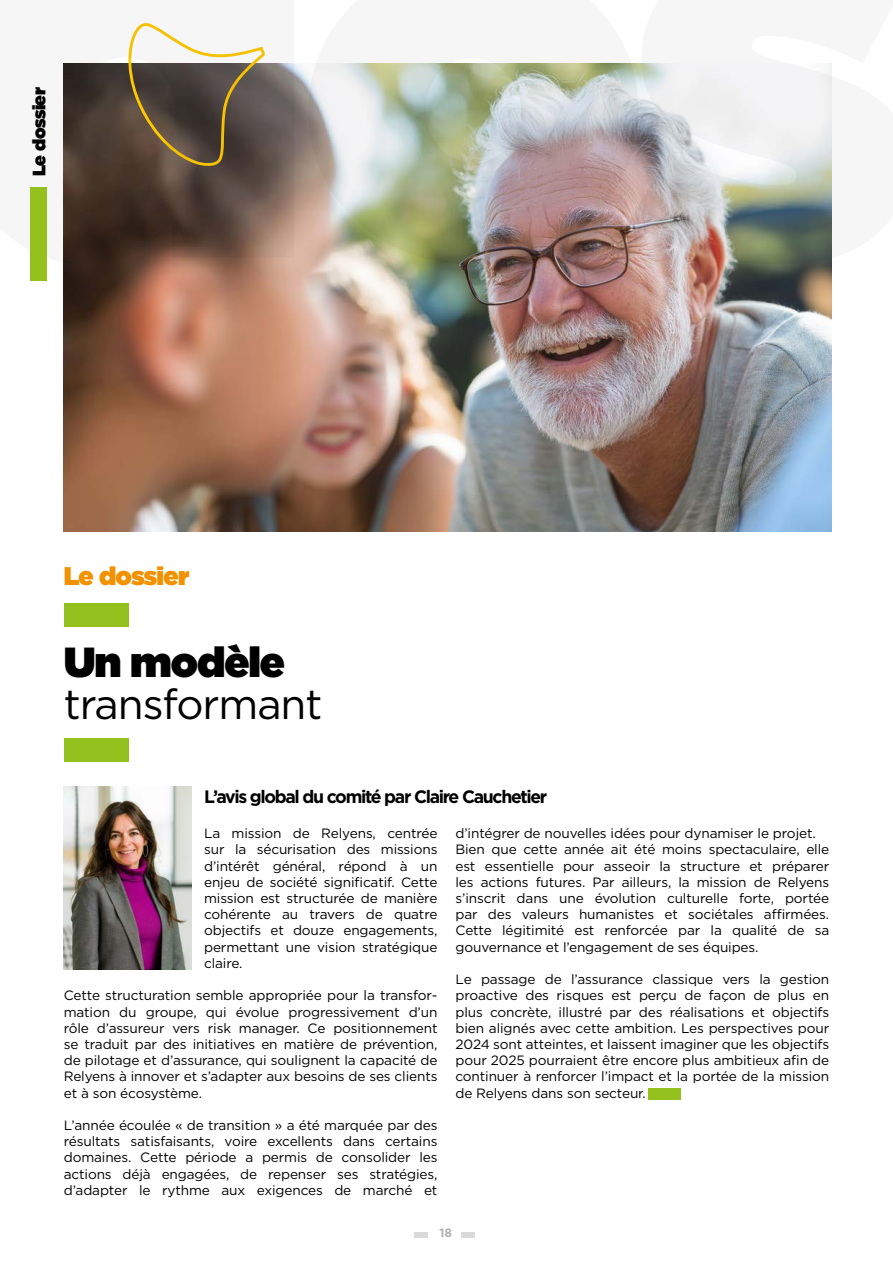
<style>
.page{position:relative;width:893px;height:1263px;background:#fff}
.page>*{position:absolute;margin:0;border:0;box-sizing:border-box;transform-origin:0 0}
.t1{font:42px "Gotham";letter-spacing:-.025em;color:#000}
.t2{font:900 42px "Gotham";letter-spacing:-.025em;color:#000}
.t3{font:900 25.5px "Gotham";letter-spacing:-.025em;color:#f39200}
.t4{font:700 18px "Gotham";letter-spacing:-.075em;color:#000}
.t5{font:900 18px "Gotham";letter-spacing:-.03em;color:#000}
.t6{font:13.5px/16.2px "Gotham";letter-spacing:-.01em;color:#000;text-align:justify}
.t7{font:700 12px "Gotham";color:#b3b2b2}
</style>
<div class="page">
<div style="left:414px;top:1232px;width:14px;height:5px;background:#dadada"></div>
<div style="left:461px;top:1232px;width:14px;height:5px;background:#dadada"></div>
<img style="left:64px;top:64px;width:767px;height:468px">
<svg style="left:127px;top:24px;width:141px;height:143px"></svg>
<div style="left:30px;top:187px;width:17px;height:94px;background:#95c11f"></div>
<div style="left:64px;top:738px;width:65px;height:23px;background:#95c11f"></div>
<div style="left:648px;top:1088px;width:32px;height:11px;background:#95c11f"></div>
<div style="left:64px;top:603px;width:65px;height:24px;background:#95c11f"></div>
<img style="left:64px;top:787px;width:127px;height:182px">
<h3 class="t5" style="left:26px;top:176px;width:90px;rotate:-90deg">Le dossier</h3>
<h2 class="t3" style="left:64px;top:557px;width:127px">Le dossier</h2>
<h1 class="t2" style="left:64px;top:632px;width:223px">Un modèle</h1>
<h1 class="t1" style="left:64px;top:677px;width:260px">transformant</h1>
<h3 class="t4" style="left:204px;top:785px;width:345px">L’avis global du comité par Claire Cauchetier</h3>
<p class="t6" style="left:204px;top:825px;width:235px">La mission de Relyens, centrée sur la sécurisation des missions d’intérêt général, répond à un enjeu de société significatif. Cette mission est structurée de manière cohérente au travers de quatre objectifs et douze engagements, permettant une vision stratégique claire.</p>
<p class="t6" style="left:64px;top:987px;width:375px">Cette structuration semble appropriée pour la transfor&shy;mation du groupe, qui évolue progressivement d’un rôle d’assureur vers risk manager. Ce positionnement se traduit par des initiatives en matière de prévention, de pilotage et d’assurance, qui soulignent la capacité de Relyens à innover et s’adapter aux besoins de ses clients et à son écosystème.</p>
<p class="t6" style="left:64px;top:1117px;width:375px">L’année écoulée « de transition » a été marquée par des résultats satisfaisants, voire excellents dans certains domaines. Cette période a permis de consolider les actions déjà engagées, de repenser ses stratégies, d’adapter le rythme aux exigences de marché et</p>
<p class="t6" style="left:455px;top:825px;width:375px;text-align:left">d’intégrer de nouvelles idées pour dynamiser le projet.<br>Bien que cette année ait été moins spectaculaire, elle est essentielle pour asseoir la structure et préparer les actions futures. Par ailleurs, la mission de Relyens s’inscrit dans une évolution culturelle forte, portée par des valeurs humanistes et sociétales affirmées.<br>Cette légitimité est renforcée par la qualité de sa gouvernance et l’engagement de ses équipes.</p>
<p class="t6" style="left:455px;top:971px;width:375px">Le passage de l’assurance classique vers la gestion proactive des risques est perçu de façon de plus en plus concrète, illustré par des réalisations et objectifs bien alignés avec cette ambition. Les perspectives pour 2024 sont atteintes, et laissent imaginer que les objectifs pour 2025 pourraient être encore plus ambitieux afin de continuer à renforcer l’impact et la portée de la mission de Relyens dans son secteur.</p>
<p class="t7" style="left:439px;top:1225px;width:14px">18</p>
</div>
